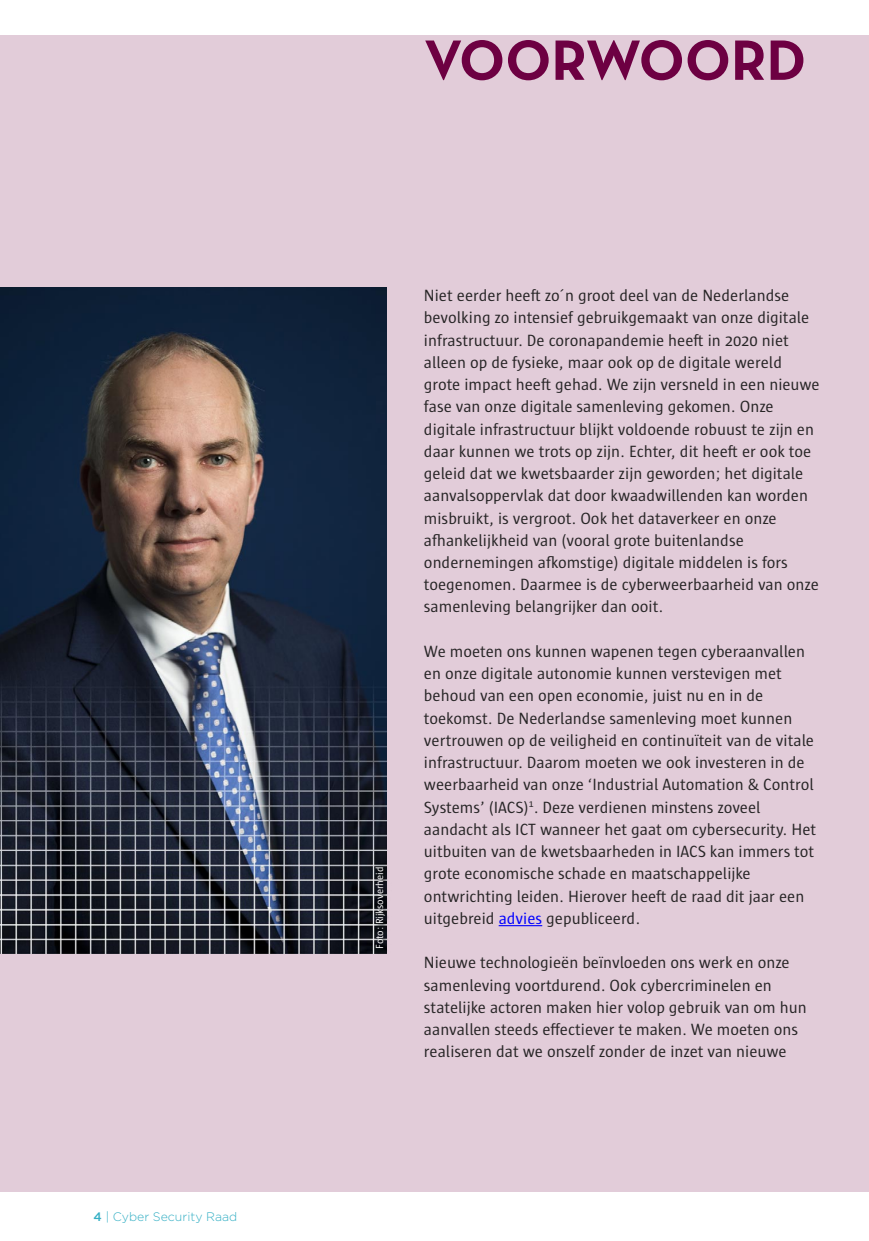
<style>
.page{position:relative;width:869px;height:1241px;background:#fff}
.page>*{position:absolute;margin:0;border:0;box-sizing:border-box;transform-origin:0 0}
.t1{font:700 57.75px "Neutraface Text";color:#6d0042}
.t2{font:16.62px/22.2px "Sun";color:#272526}
.t3{font:300 12.25px "Gotham";color:#34afc4}
.t4{font:10.5px "Sun";color:#fff}
.s1{font-weight:500}
.s2{color:#00f}
</style>
<div class="page">
<div style="left:0;top:35px;width:868px;height:1156px;background:#e2ccd9"></div>
<hr style="left:498px;top:924px;width:44px;height:2px;background:#00f">
<img style="left:0;top:287px;width:386px;height:666px">
<img style="left:317px;top:812px;width:71px;height:142px">
<p class="t3" style="left:94px;top:1209px;width:145px"><span class="s1">4</span> | Cyber Security Raad</p>
<p class="t1" style="left:424px;top:40px;width:383px">VOORWOORD</p>
<p class="t4" style="left:375px;top:948px;width:84px;rotate:-90deg">Foto: Rijksoverheid</p>
<p class="t2" style="left:424px;top:285px;width:397px">Niet eerder heeft zo´n groot deel van de Nederlandse bevolking zo intensief gebruikgemaakt van onze digitale infrastructuur. De coronapandemie heeft in 2020 niet alleen op de fysieke, maar ook op de digitale wereld grote impact heeft gehad. We zijn versneld in een nieuwe fase van onze digitale samenleving gekomen. Onze digitale infrastructuur blijkt voldoende robuust te zijn en daar kunnen we trots op zijn. Echter, dit heeft er ook toe geleid dat we kwetsbaarder zijn geworden; het digitale aanvalsoppervlak dat door kwaadwillenden kan worden misbruikt, is vergroot. Ook het dataverkeer en onze afhankelijkheid van (vooral grote buitenlandse ondernemingen afkomstige) digitale middelen is fors toegenomen. Daarmee is de cyberweerbaarheid van onze samenleving belangrijker dan ooit.</p>
<p class="t2" style="left:424px;top:641px;width:393px">We moeten ons kunnen wapenen tegen cyberaanvallen en onze digitale autonomie kunnen verstevigen met behoud van een open economie, juist nu en in de toekomst. De Nederlandse samenleving moet kunnen vertrouwen op de veiligheid en continuïteit van de vitale infrastructuur. Daarom moeten we ook investeren in de weerbaarheid van onze ‘Industrial Automation &amp; Control Systems’ (IACS)<sup>1</sup>. Deze verdienen minstens zoveel aandacht als ICT wanneer het gaat om cybersecurity. Het uitbuiten van de kwetsbaarheden in IACS kan immers tot grote economische schade en maatschappelijke ontwrichting leiden. Hierover heeft de raad dit jaar een uitgebreid <span class="s2">advies</span> gepubliceerd.</p>
<p class="t2" style="left:424px;top:952px;width:384px">Nieuwe technologieën beïnvloeden ons werk en onze samenleving voortdurend. Ook cybercriminelen en statelijke actoren maken hier volop gebruik van om hun aanvallen steeds effectiever te maken. We moeten ons realiseren dat we onszelf zonder de inzet van nieuwe</p>
</div>
